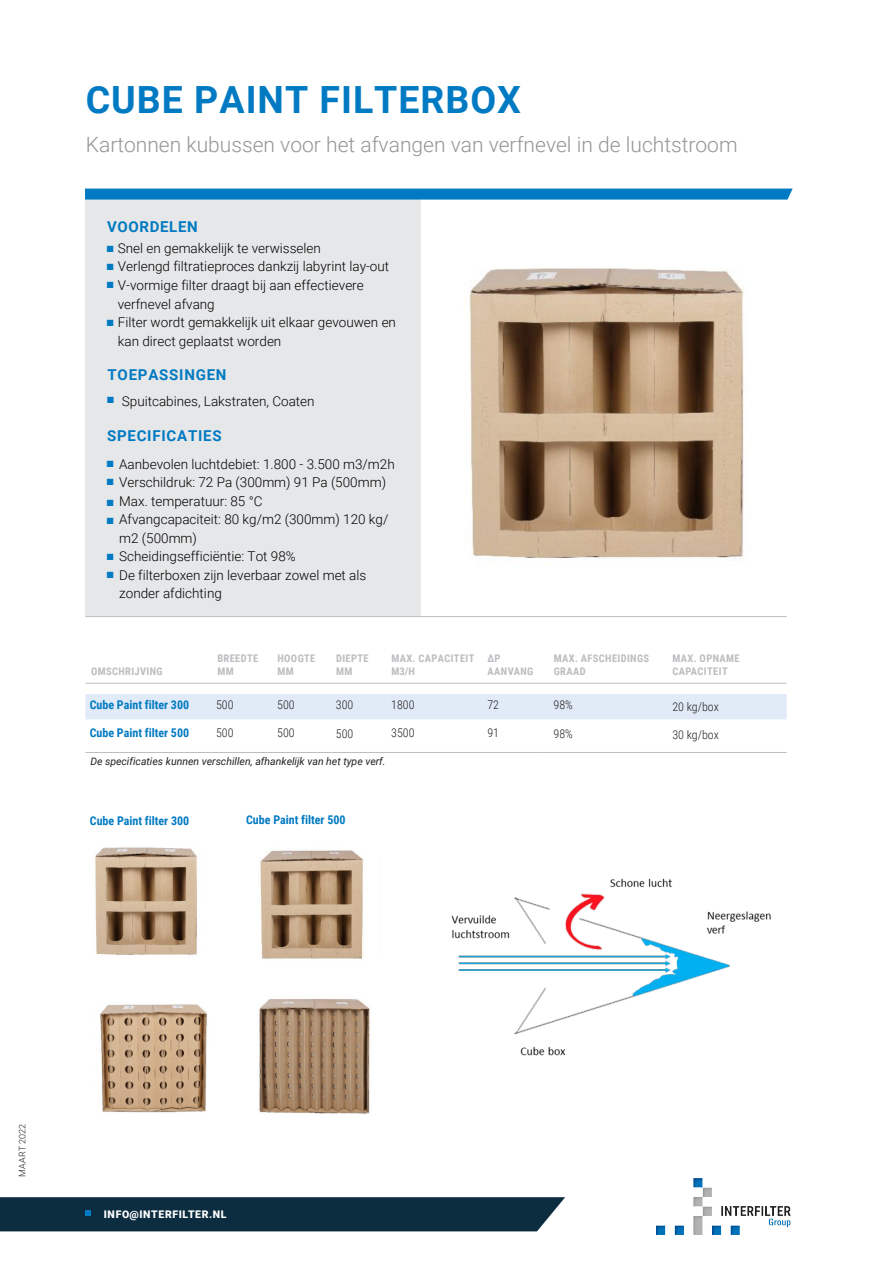
<style>
.page{position:relative;width:893px;height:1263px;background:#fff}
.page>*{position:absolute;margin:0;border:0;box-sizing:border-box;transform-origin:0 0}
.t1{font:700 37.5px "Roboto";letter-spacing:.025em;color:#007ac2}
.t2{font:300 21px "Roboto";color:#939598}
.t3{font:700 15px "Roboto";letter-spacing:.05em;color:#007ac2}
.t4{font:300 13.5px/18.5px "Roboto";color:#000}
.t5{font:700 12px "Roboto Condensed";color:#007ac2}
.t6{font:300 12px "Roboto Condensed";color:#231f20}
.t7{font:700 10.5px/12.6px "Roboto Condensed";letter-spacing:.035em;color:#bcbdc0}
.t8{font:italic 900 10.5px "Roboto";color:#231f20}
.t9{font:900 10.5px "Roboto";letter-spacing:.06em;color:#fff}
.t10{font:300 9px "Roboto";color:#231f20}
.t11{font:9px "Zapf Dingbats ITC";color:#007ac2}
</style>
<div class="page">
<div style="left:86px;top:694px;width:701px;height:26px;background:#e1ebf7"></div>
<hr style="left:86px;top:752px;width:126px;height:1px;background:#bcbdc0">
<hr style="left:212px;top:752px;width:61px;height:1px;background:#bcbdc0">
<hr style="left:273px;top:752px;width:59px;height:1px;background:#bcbdc0">
<hr style="left:332px;top:752px;width:55px;height:1px;background:#bcbdc0">
<hr style="left:387px;top:752px;width:84px;height:1px;background:#bcbdc0">
<hr style="left:471px;top:752px;width:66px;height:1px;background:#bcbdc0">
<hr style="left:537px;top:752px;width:83px;height:1px;background:#bcbdc0">
<hr style="left:620px;top:752px;width:90px;height:1px;background:#bcbdc0">
<hr style="left:710px;top:752px;width:77px;height:1px;background:#bcbdc0">
<hr style="left:86px;top:683px;width:126px;height:1px;background:#bcbdc0">
<hr style="left:212px;top:683px;width:61px;height:1px;background:#bcbdc0">
<hr style="left:273px;top:683px;width:59px;height:1px;background:#bcbdc0">
<hr style="left:332px;top:683px;width:55px;height:1px;background:#bcbdc0">
<hr style="left:387px;top:683px;width:84px;height:1px;background:#bcbdc0">
<hr style="left:471px;top:683px;width:66px;height:1px;background:#bcbdc0">
<hr style="left:537px;top:683px;width:83px;height:1px;background:#bcbdc0">
<hr style="left:620px;top:683px;width:90px;height:1px;background:#bcbdc0">
<hr style="left:710px;top:683px;width:77px;height:1px;background:#bcbdc0">
<div style="left:85px;top:194px;width:336px;height:421px;background:#e6e7e9"></div>
<hr style="left:85px;top:616px;width:702px;height:1px;background:#bcbdc0">
<div style="left:0;top:1197px;width:565px;height:34px;background:#0c2d3f"></div>
<svg style="left:85px;top:189px;width:708px;height:11px"></svg>
<img style="left:259px;top:850px;width:111px;height:264px">
<img style="left:95px;top:847px;width:113px;height:266px">
<img style="left:469px;top:268px;width:276px;height:291px">
<img style="left:657px;top:1178px;width:133px;height:56px">
<img style="left:451px;top:878px;width:320px;height:178px">
<h1 class="t1" style="left:86px;top:74px;width:437px">CUBE PAINT FILTERBOX</h1>
<h2 class="t2" style="left:86px;top:130px;width:653px">Kartonnen kubussen voor het afvangen van verfnevel in de luchtstroom</h2>
<p class="t3" style="left:107px;top:216px;width:92px">VOORDELEN</p>
<p class="t11" style="left:107px;top:244px;width:8px">■</p>
<p class="t4" style="left:118px;top:238px;width:280px">Snel en gemakkelijk te verwisselen<br>Verlengd filtratieproces dankzij labyrint lay-out V-vormige filter draagt bij aan effectievere verfnevel afvang<br>Filter wordt gemakkelijk uit elkaar gevouwen en kan direct geplaatst worden</p>
<p class="t11" style="left:107px;top:318px;width:8px">■</p>
<p class="t3" style="left:107px;top:364px;width:121px">TOEPASSINGEN</p>
<p class="t4" style="left:107px;top:391px;width:209px"><sup>■</sup> Spuitcabines, Lakstraten, Coaten</p>
<p class="t3" style="left:107px;top:425px;width:116px">SPECIFICATIES</p>
<p class="t4" style="left:119px;top:454px;width:277px">Aanbevolen luchtdebiet: 1.800 - 3.500 m3/m2h<br>Verschildruk: 72 Pa (300mm) 91 Pa (500mm)<br>Max. temperatuur: 85 °C<br>Afvangcapaciteit: 80 kg/m2 (300mm) 120 kg/ m2 (500mm)<br>Scheidingsefficiëntie: Tot 98%<br>De filterboxen zijn leverbaar zowel met als zonder afdichting</p>
<p class="t11" style="left:107px;top:552px;width:8px">■</p>
<p class="t11" style="left:107px;top:570px;width:8px">■</p>
<p class="t7" style="left:91px;top:664px;width:73px">OMSCHRIJVING</p>
<p class="t7" style="left:217px;top:652px;width:43px">BREEDTE<br>MM</p>
<p class="t7" style="left:277px;top:652px;width:39px">HOOGTE<br>MM</p>
<p class="t7" style="left:336px;top:652px;width:34px">DIEPTE<br>MM</p>
<p class="t7" style="left:391px;top:652px;width:85px">MAX. CAPACITEIT<br>M3/H</p>
<p class="t7" style="left:487px;top:652px;width:47px">∆P<br>AANVANG</p>
<p class="t7" style="left:554px;top:652px;width:97px">MAX. AFSCHEIDINGS<br>GRAAD</p>
<p class="t7" style="left:673px;top:652px;width:69px">MAX. OPNAME<br>CAPACITEIT</p>
<p class="t5" style="left:90px;top:696px;width:101px">Cube Paint filter 300</p>
<p class="t6" style="left:216px;top:696px;width:19px">500</p>
<p class="t6" style="left:277px;top:696px;width:19px">500</p>
<p class="t6" style="left:336px;top:696px;width:19px">300</p>
<p class="t6" style="left:391px;top:696px;width:25px">1800</p>
<p class="t6" style="left:487px;top:696px;width:13px">72</p>
<p class="t6" style="left:554px;top:696px;width:21px">98%</p>
<p class="t6" style="left:672px;top:698px;width:48px">20 kg/box</p>
<p class="t5" style="left:90px;top:724px;width:101px">Cube Paint filter 500</p>
<p class="t6" style="left:216px;top:724px;width:19px">500</p>
<p class="t6" style="left:277px;top:724px;width:19px">500</p>
<p class="t6" style="left:336px;top:725px;width:19px">500</p>
<p class="t6" style="left:391px;top:724px;width:25px">3500</p>
<p class="t6" style="left:487px;top:724px;width:13px">91</p>
<p class="t6" style="left:554px;top:725px;width:21px">98%</p>
<p class="t6" style="left:672px;top:727px;width:48px">30 kg/box</p>
<p class="t8" style="left:90px;top:754px;width:297px">De specificaties kunnen verschillen, afhankelijk van het type verf.</p>
<p class="t5" style="left:90px;top:812px;width:101px">Cube Paint filter 300</p>
<p class="t5" style="left:246px;top:811px;width:101px">Cube Paint filter 500</p>
<p class="t10" style="left:16px;top:1177px;width:55px;rotate:-90deg">MAART 2022</p>
<p class="t9" style="left:104px;top:1207px;width:124px">INFO@INTERFILTER.NL</p>
</div>
